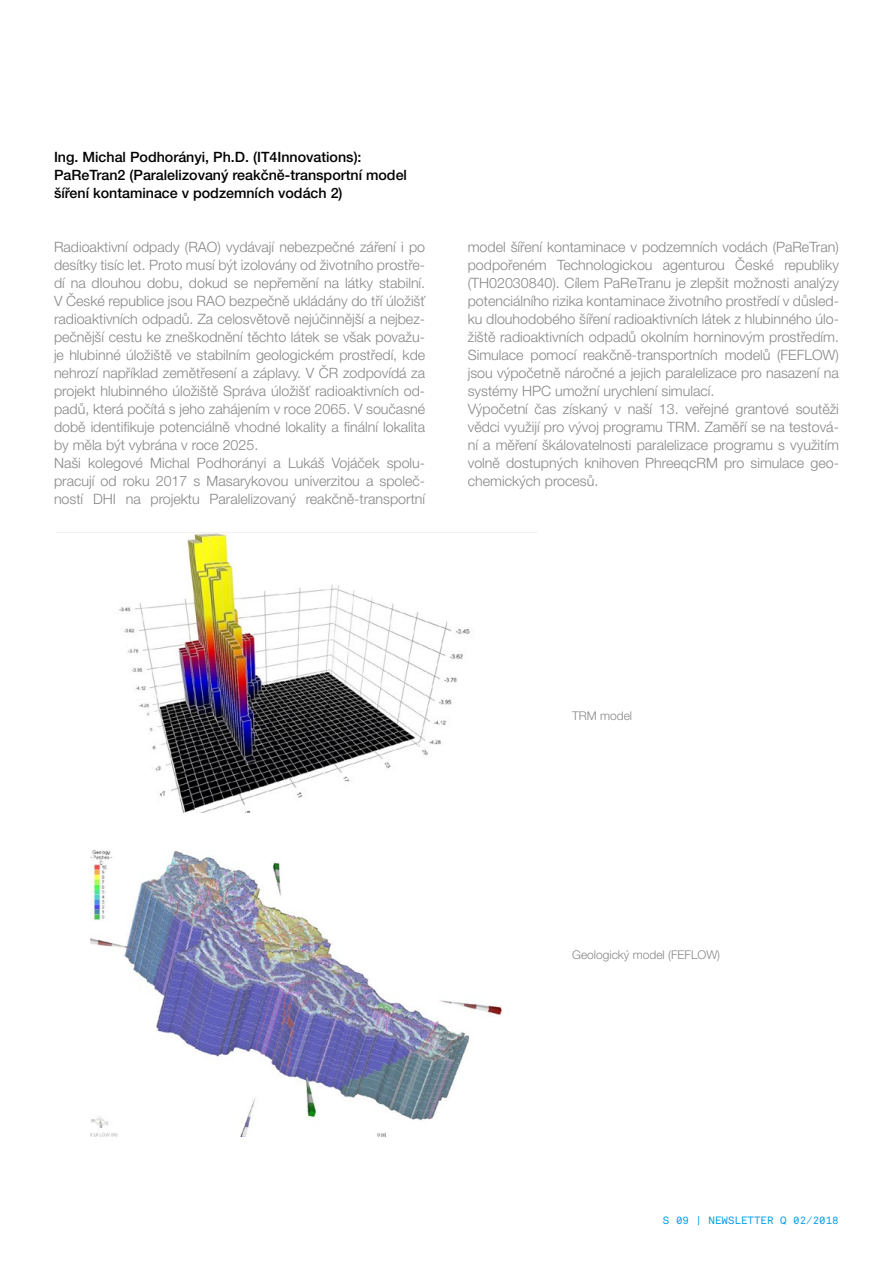
<style>
.page{position:relative;width:893px;height:1263px;background:#fff}
.page>*{position:absolute;margin:0;border:0;box-sizing:border-box;transform-origin:0 0}
.t1{font:300 14.25px/18px "Helvetica Neue LT Pro";color:#878787}
.t2{font:500 14.25px/18px "Helvetica Neue LT Pro";color:#000}
.t3{font:300 12px "Helvetica Neue LT Pro";color:#878787}
.t4{font:10.5px "Akkurat Mono Pro";color:#009fe3}
</style>
<div class="page">
<img style="left:90px;top:850px;width:413px;height:287px">
<img style="left:119px;top:533px;width:351px;height:279px">
<p class="t2" style="left:54px;top:148px;width:355px">Ing. Michal Podhorányi, Ph.D. (IT4Innovations):<br>PaReTran2 (Paralelizovaný reakčně-transportní model šíření kontaminace v podzemních vodách 2)</p>
<p class="t1" style="left:54px;top:238px;width:373px">Radioaktivní odpady (RAO) vydávají nebezpečné záření i po desítky tisíc let. Proto musí být izolovány od životního prostře&shy;dí na dlouhou dobu, dokud se nepřemění na látky stabilní.<br>V České republice jsou RAO bezpečně ukládány do tří úložišť radioaktivních odpadů. Za celosvětově nejúčinnější a nejbez&shy;pečnější cestu ke zneškodnění těchto látek se však považu&shy;je hlubinné úložiště ve stabilním geologickém prostředí, kde nehrozí například zemětřesení a záplavy. V ČR zodpovídá za projekt hlubinného úložiště Správa úložišť radioaktivních od&shy;padů, která počítá s jeho zahájením v roce 2065. V současné době identifikuje potenciálně vhodné lokality a finální lokalita by měla být vybrána v roce 2025.<br>Naši kolegové Michal Podhorányi a Lukáš Vojáček spolu&shy;pracují od roku 2017 s Masarykovou univerzitou a společ&shy;ností DHI na projektu Paralelizovaný reakčně-transportní</p>
<p class="t1" style="left:468px;top:238px;width:373px">model šíření kontaminace v podzemních vodách (PaReTran) podpořeném Technologickou agenturou České republiky (TH02030840). Cílem PaReTranu je zlepšit možnosti analýzy potenciálního rizika kontaminace životního prostředí v důsled&shy;ku dlouhodobého šíření radioaktivních látek z hlubinného úlo&shy;žiště radioaktivních odpadů okolním horninovým prostředím.<br>Simulace pomocí reakčně-transportních modelů (FEFLOW) jsou výpočetně náročné a jejich paralelizace pro nasazení na systémy HPC umožní urychlení simulací.<br>Výpočetní čas získaný v naší 13. veřejné grantové soutěži vědci využijí pro vývoj programu TRM. Zaměří se na testová&shy;ní a měření škálovatelnosti paralelizace programu s využitím volně dostupných knihoven PhreeqcRM pro simulace geo&shy;chemických procesů.</p>
<p class="t3" style="left:572px;top:708px;width:62px">TRM model</p>
<p class="t3" style="left:572px;top:947px;width:150px">Geologický model (FEFLOW)</p>
<p class="t4" style="left:663px;top:1214px;width:177px">S 09 | NEWSLETTER Q 02/2018</p>
</div>
